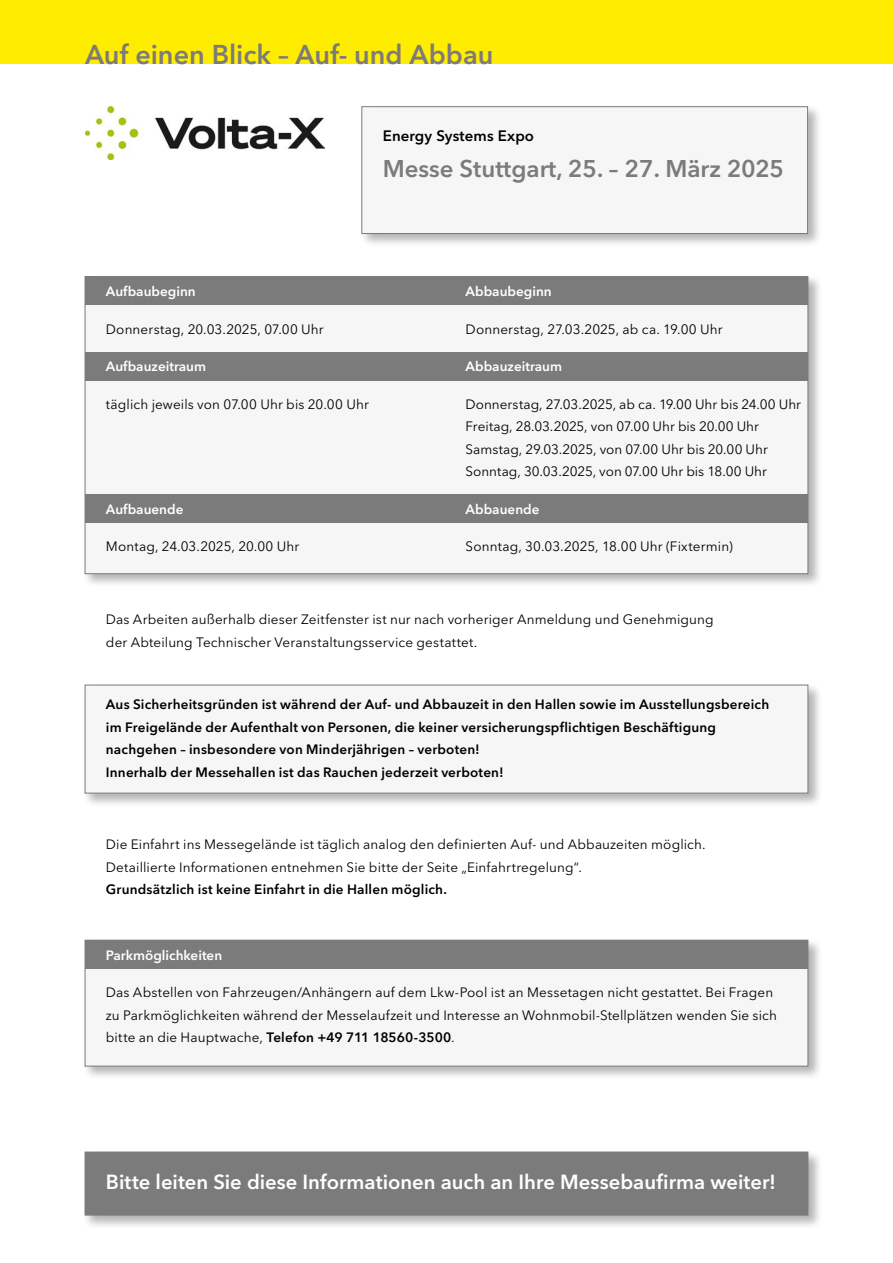
<style>
.page{position:relative;width:893px;height:1263px;background:#fff}
.page>*{position:absolute;margin:0;border:0;box-sizing:border-box;transform-origin:0 0}
.t1{font:600 27px "Avenir Next LT Pro";color:#7c7b7b}
.t2{font:600 24px "Avenir Next LT Pro";color:#7c7b7b}
.t3{font:600 20.25px "Avenir Next LT Pro";color:#fff}
.t4{font:600 15px "Avenir Next LT Pro";letter-spacing:.01em;color:#000}
.t5{font:13.5px/22.5px "Avenir Next LT Pro";letter-spacing:.01em;color:#000}
.t6{font:600 13.5px/22.5px "Avenir Next LT Pro";letter-spacing:.015em;color:#000}
.t7{font:600 13.5px "Avenir Next LT Pro";color:#fff}
.s1{font-weight:600}
</style>
<div class="page">
<div style="left:359px;top:104px;width:463px;height:144px;background:#000;opacity:.3"></div>
<div style="left:361px;top:106px;width:447px;height:128px;background:#f6f6f6;border:1px solid #7c7b7b"></div>
<img style="left:86px;top:106px;width:239px;height:53px">
<div style="left:0;top:0;width:893px;height:64px;background:#ffed00"></div>
<div style="left:83px;top:275px;width:739px;height:313px;background:#000;opacity:.3"></div>
<div style="left:85px;top:276px;width:723px;height:298px;background:#f6f6f6;border:1px solid #7c7b7b"></div>
<div style="left:85px;top:276px;width:722px;height:29px;background:#7c7b7b"></div>
<div style="left:85px;top:352px;width:722px;height:29px;background:#7c7b7b"></div>
<div style="left:85px;top:494px;width:722px;height:29px;background:#7c7b7b"></div>
<div style="left:83px;top:938px;width:739px;height:142px;background:#000;opacity:.3"></div>
<div style="left:85px;top:940px;width:723px;height:126px;background:#f6f6f6"></div>
<div style="left:83px;top:683px;width:739px;height:124px;background:#000;opacity:.3"></div>
<div style="left:85px;top:685px;width:723px;height:108px;background:#f6f6f6;border:1px solid #7c7b7b"></div>
<div style="left:85px;top:940px;width:722px;height:29px;background:#7c7b7b"></div>
<div style="left:83px;top:1150px;width:739px;height:79px;background:#000;opacity:.3"></div>
<div style="left:85px;top:1152px;width:723px;height:63px;background:#7c7b7b"></div>
<h1 class="t1" style="left:85px;top:38px;width:410px">Auf einen Blick – Auf- und Abbau</h1>
<p class="t4" style="left:383px;top:127px;width:153px">Energy Systems Expo</p>
<h2 class="t2" style="left:383px;top:154px;width:403px">Messe Stuttgart, 25. – 27. März 2025</h2>
<p class="t7" style="left:106px;top:283px;width:91px">Aufbaubeginn</p>
<p class="t5" style="left:106px;top:318px;width:219px">Donnerstag, 20.03.2025, 07.00 Uhr</p>
<p class="t7" style="left:106px;top:358px;width:102px">Aufbauzeitraum</p>
<p class="t5" style="left:106px;top:393px;width:264px">täglich jeweils von 07.00 Uhr bis 20.00 Uhr</p>
<p class="t7" style="left:106px;top:501px;width:79px">Aufbauende</p>
<p class="t5" style="left:106px;top:535px;width:195px">Montag, 24.03.2025, 20.00 Uhr</p>
<p class="t7" style="left:466px;top:283px;width:88px">Abbaubeginn</p>
<p class="t5" style="left:466px;top:318px;width:258px">Donnerstag, 27.03.2025, ab ca. 19.00 Uhr</p>
<p class="t7" style="left:466px;top:358px;width:98px">Abbauzeitraum</p>
<p class="t5" style="left:466px;top:393px;width:337px">Donnerstag, 27.03.2025, ab ca. 19.00 Uhr bis 24.00 Uhr Freitag, 28.03.2025, von 07.00 Uhr bis 20.00 Uhr Samstag, 29.03.2025, von 07.00 Uhr bis 20.00 Uhr Sonntag, 30.03.2025, von 07.00 Uhr bis 18.00 Uhr</p>
<p class="t7" style="left:466px;top:501px;width:75px">Abbauende</p>
<p class="t5" style="left:466px;top:535px;width:269px">Sonntag, 30.03.2025, 18.00 Uhr (Fixtermin)</p>
<p class="t5" style="left:106px;top:608px;width:609px">Das Arbeiten außerhalb dieser Zeitfenster ist nur nach vorheriger Anmeldung und Genehmigung der Abteilung Technischer Veranstaltungsservice gestattet.</p>
<p class="t6" style="left:106px;top:693px;width:665px">Aus Sicherheitsgründen ist während der Auf- und Abbauzeit in den Hallen sowie im Ausstellungsbereich im Freigelände der Aufenthalt von Personen, die keiner versicherungspflichtigen Beschäftigung nachgehen – insbesondere von Minderjährigen – verboten!<br>Innerhalb der Messehallen ist das Rauchen jederzeit verboten!</p>
<p class="t5" style="left:106px;top:833px;width:601px">Die Einfahrt ins Messegelände ist täglich analog den definierten Auf- und Abbauzeiten möglich.<br>Detaillierte Informationen entnehmen Sie bitte der Seite „Einfahrtregelung“.</p>
<p class="t6" style="left:106px;top:878px;width:342px">Grundsätzlich ist keine Einfahrt in die Hallen möglich.</p>
<p class="t7" style="left:106px;top:947px;width:118px">Parkmöglichkeiten</p>
<p class="t5" style="left:106px;top:981px;width:673px">Das Abstellen von Fahrzeugen/Anhängern auf dem Lkw-Pool ist an Messetagen nicht gestattet. Bei Fragen zu Parkmöglichkeiten während der Messelaufzeit und Interesse an Wohnmobil-Stellplätzen wenden Sie sich bitte an die Hauptwache, <span class="s1">Telefon +49 711 18560-3500</span>.</p>
<h3 class="t3" style="left:106px;top:1170px;width:672px">Bitte leiten Sie diese Informationen auch an Ihre Messebaufirma weiter!</h3>
</div>
